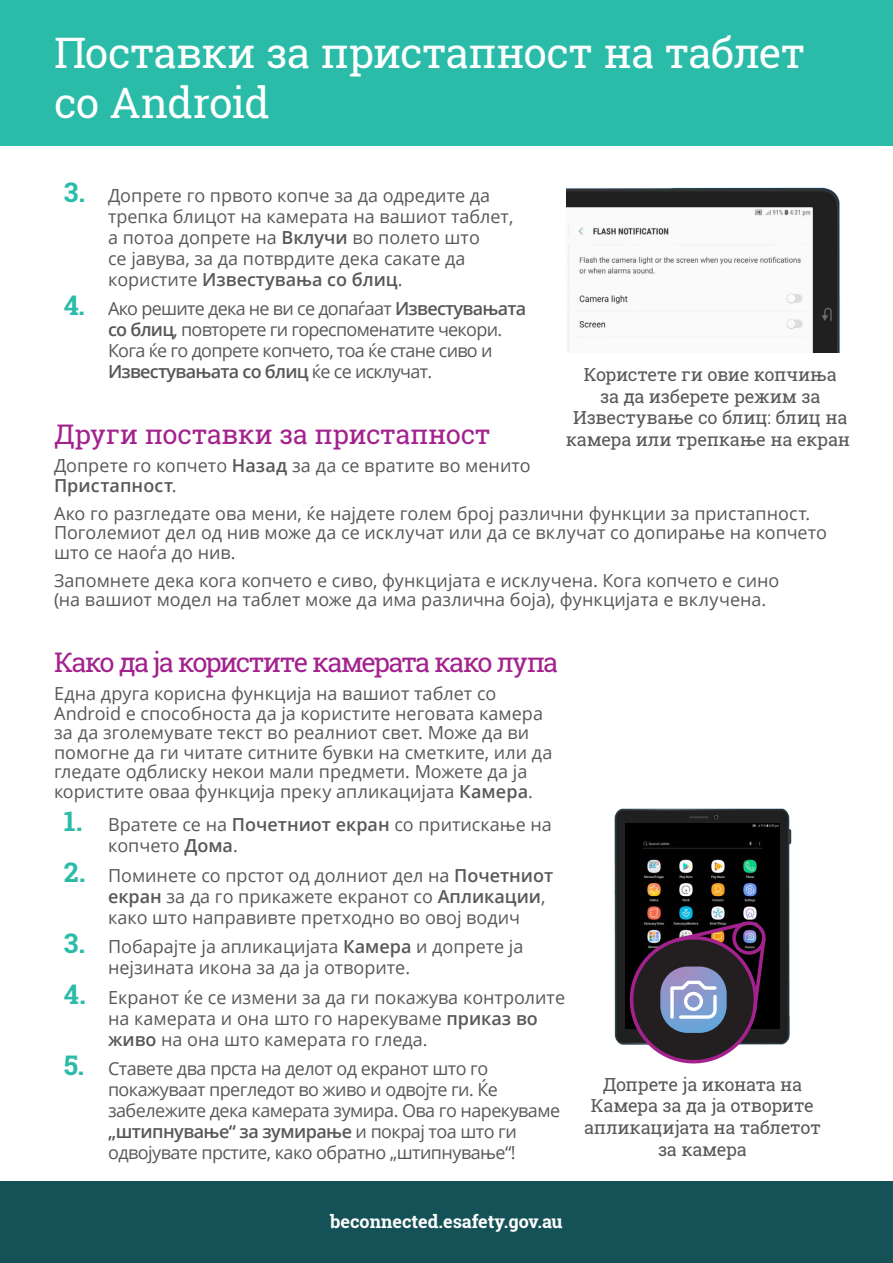
<style>
.page{position:relative;width:893px;height:1263px;background:#fff}
.page>*{position:absolute;margin:0;border:0;box-sizing:border-box;transform-origin:0 0}
.t1{font:42px/50.4px "Roboto Slab";letter-spacing:-.02em;color:#fff}
.t2{font:27px "Roboto Slab";letter-spacing:-.05em;color:#a3228e}
.t3{font:27px "Roboto Slab";letter-spacing:-.01em;color:#a3228e}
.t4{font:18px/21px "Open Sans";color:#57585a}
.t5{font:18px/21px "Open Sans";letter-spacing:-.03em;color:#57585a}
.t6{font:18px/21.6px "Roboto Slab";letter-spacing:-.01em;color:#57585a;text-align:center}
.t7{font:18px/21px "Open Sans";letter-spacing:-.04em;color:#57585a}
.t8{font:700 18px "Roboto Slab";color:#fff}
.s1{font-family:"Roboto Slab";font-weight:700;font-size:27px;color:#2abca8}
.s2{font-weight:600}
</style>
<div class="page">
<div style="left:0;top:1181px;width:893px;height:82px;background:#155257"></div>
<div style="left:0;top:0;width:893px;height:145px;background:#2abca8"></div>
<img style="left:566px;top:187px;width:274px;height:166px">
<div style="left:812px;top:208px;width:24px;height:145px;background:#202020"></div>
<img style="left:566px;top:208px;width:246px;height:145px">
<img style="left:614px;top:808px;width:178px;height:237px">
<img style="left:626px;top:823px;width:153px;height:205px">
<svg style="left:624px;top:916px;width:146px;height:148px;background:#4f4557"></svg>
<div style="left:684px;top:992px;width:19px;height:19px;border:3px solid #fff;border-radius:50%"></div>
<h1 class="t1" style="left:54px;top:27px;width:753px">Поставки за пристапност на таблет со Android</h1>
<p class="t4" style="left:108px;top:184px;width:407px;text-indent:-44px"><span class="s1">3.</span> Допрете го првото копче за да одредите да трепка блицот на камерата на вашиот таблет, а потоа допрете на <span class="s2">Вклучи</span> во полето што<br>се јавува, за да потврдите дека сакате да користите <span class="s2">Известувања со блиц</span>.</p>
<p class="t7" style="left:108px;top:298px;width:420px;text-indent:-44px"><span class="s1">4.</span> Ако решите дека не ви се допаѓаат <span class="s2">Известувањата со блиц</span>, повторете ги гореспоменатите чекори.<br>Кога ќе го допрете копчето, тоа ќе стане сиво и <span class="s2">Известувањата со блиц</span> ќе се исклучат.</p>
<p class="t6" style="left:566px;top:364px;width:286px">Користете ги овие копчиња<br>за да изберете режим за<br>Известување со блиц: блиц на камера или трепкање на екран</p>
<h2 class="t3" style="left:54px;top:416px;width:438px">Други поставки за пристапност</h2>
<p class="t4" style="left:54px;top:455px;width:478px;line-height:19.5px">Допрете го копчето <span class="s2">Назад</span> за да се вратите во менито<br><span class="s2">Пристапност</span>.</p>
<p class="t4" style="left:54px;top:503px;width:775px;line-height:19.5px">Ако го разгледате ова мени, ќе најдете голем број различни функции за пристапност.<br>Поголемиот дел од нив може да се исклучат или да се вклучат со допирање на копчето што се наоѓа до нив.</p>
<p class="t4" style="left:54px;top:570px;width:727px;line-height:19.5px">Запомнете дека кога копчето е сиво, функцијата е исклучена. Кога копчето е сино (на вашиот модел на таблет може да има различна боја), функцијата е вклучена.</p>
<h2 class="t2" style="left:54px;top:644px;width:506px">Како да ја користите камерата како лупа</h2>
<p class="t4" style="left:54px;top:683px;width:500px;line-height:19.5px">Една друга корисна функција на вашиот таблет со Android е способноста да ја користите неговата камера за да зголемувате текст во реалниот свет. Може да ви помогне да ги читате ситните бувки на сметките, или да гледате одблиску некои мали предмети. Можете да ја користите оваа функција преку апликацијата <span class="s2">Камера</span>.</p>
<p class="t4" style="left:108px;top:814px;width:445px;text-indent:-44px"><span class="s1">1.</span> Вратете се на <span class="s2">Почетниот екран</span> со притискање на копчето <span class="s2">Дома</span>.</p>
<p class="t4" style="left:108px;top:864px;width:447px;text-indent:-44px"><span class="s1">2.</span> Поминете со прстот од долниот дел на <span class="s2">Почетниот екран</span> за да го прикажете екранот со <span class="s2">Апликации</span>, како што направивте претходно во овој водич</p>
<p class="t4" style="left:108px;top:936px;width:417px;text-indent:-44px"><span class="s1">3.</span> Побарајте ја апликацијата <span class="s2">Камера</span> и допрете ја нејзината икона за да ја отворите.</p>
<p class="t4" style="left:108px;top:986px;width:459px;text-indent:-44px"><span class="s1">4.</span> Екранот ќе се измени за да ги покажува контролите на камерата и она што го нарекуваме <span class="s2">приказ во живо</span> на она што камерата го гледа.</p>
<p class="t5" style="left:108px;top:1058px;width:454px;text-indent:-44px"><span class="s1">5.</span> Ставете два прста на делот од екранот што го покажуваат прегледот во живо и одвојте ги. Ќе забележите дека камерата зумира. Ова го нарекуваме <span class="s2">„штипнување“ за зумирање</span> и покрај тоа што ги одвојувате прстите, како обратно „штипнување“!</p>
<p class="t8" style="left:330px;top:1209px;width:234px">beconnected.esafety.gov.au</p>
<p class="t6" style="left:584px;top:1073px;width:238px">Допрете ја иконата на<br>Камера за да ја отворите апликацијата на таблетот за камера</p>
</div>
